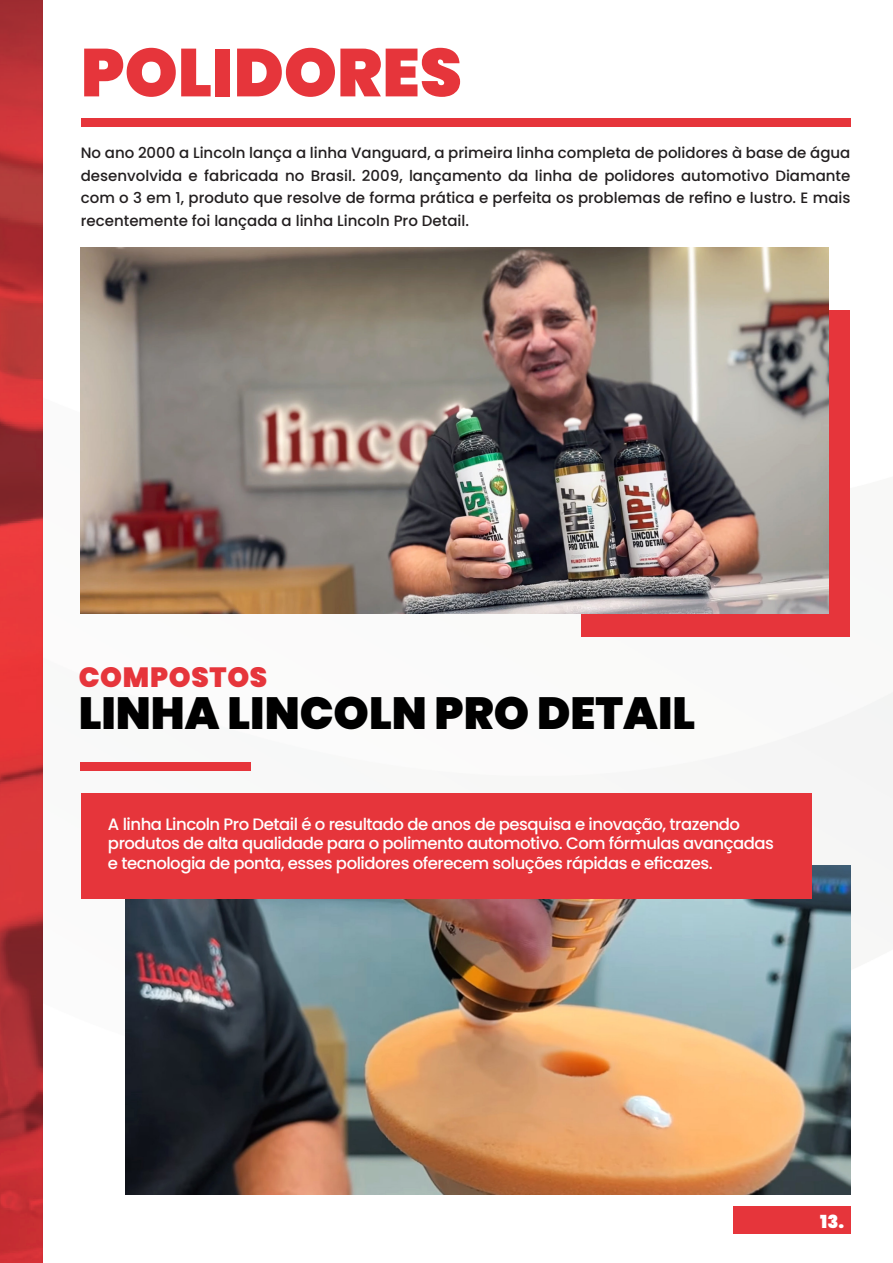
<style>
.page{position:relative;width:893px;height:1263px;background:#fff}
.page>*{position:absolute;margin:0;border:0;box-sizing:border-box;transform-origin:0 0}
.Estilo_Titulo_H1{font:900 67.5px "Poppins";color:#e6353b}
.Estilo_Titulo_H2{font:900 45px "Poppins";color:#000}
.Estilo_Titulo_H3{font:900 27.75px "Poppins";letter-spacing:.025em;color:#e6353b}
.t1{font:900 18px "Poppins";color:#fff}
.t2{font:500 16.5px/19.8px "Poppins";letter-spacing:-.03em;color:#fff}
.t3{font:500 15px/22.5px "Poppins";color:#231f20;text-align:justify}
</style>
<div class="page">
<img style="left:80px;top:118px;width:813px;height:1116px">
<div style="left:733px;top:1206px;width:117px;height:28px;background:#e6353b"></div>
<img style="left:0;top:0;width:43px;height:1263px">
<img style="left:125px;top:865px;width:725px;height:330px">
<div style="left:81px;top:118px;width:769px;height:9px;background:#e6353b"></div>
<div style="left:581px;top:310px;width:269px;height:327px;background:#e6353b"></div>
<div style="left:81px;top:793px;width:730px;height:106px;background:#e6353b"></div>
<div style="left:81px;top:762px;width:170px;height:9px;background:#e6353b"></div>
<img style="left:81px;top:248px;width:747px;height:365px">
<p class="Estilo_Titulo_H1" style="left:81px;top:34px;width:383px">POLIDORES</p>
<p class="t3" style="left:81px;top:142px;width:771px">No ano 2000 a Lincoln lança a linha Vanguard, a primeira linha completa de polidores à base de água desenvolvida e fabricada no Brasil. 2009, lançamento da linha de polidores automotivo Diamante com o 3 em 1, produto que resolve de forma prática e perfeita os problemas de refino e lustro. E mais recentemente foi lançada a linha Lincoln Pro Detail.</p>
<p class="Estilo_Titulo_H3" style="left:79px;top:661px;width:190px">COMPOSTOS</p>
<p class="Estilo_Titulo_H2" style="left:79px;top:687px;width:618px">LINHA LINCOLN PRO DETAIL</p>
<p class="t2" style="left:108px;top:814px;width:668px">A linha Lincoln Pro Detail é o resultado de anos de pesquisa e inovação, trazendo produtos de alta qualidade para o polimento automotivo. Com fórmulas avançadas e tecnologia de ponta, esses polidores oferecem soluções rápidas e eficazes.</p>
<p class="t1" style="left:820px;top:1211px;width:25px">13.</p>
</div>
